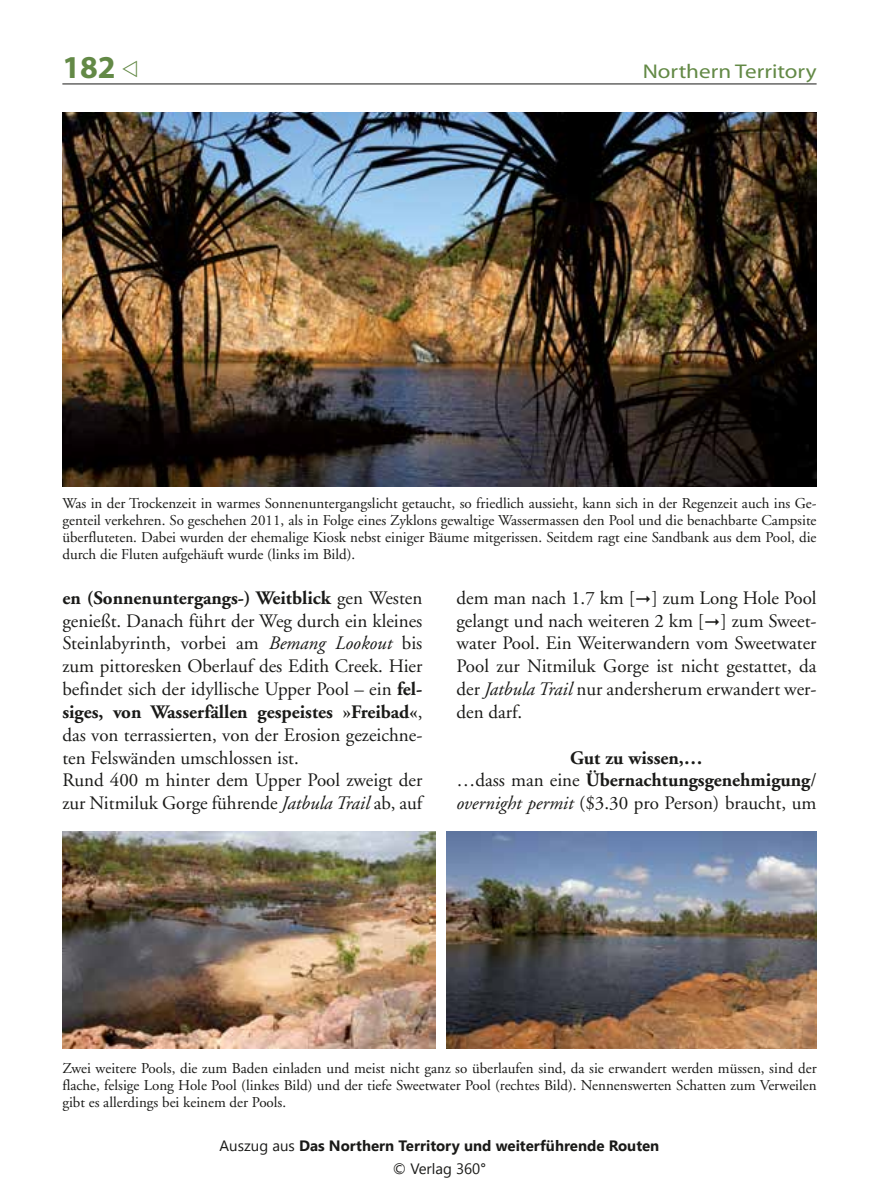
<style>
.page{position:relative;width:879px;height:1191px;background:#fff}
.page>*{position:absolute;margin:0;border:0;box-sizing:border-box;transform-origin:0 0}
.t1{font:700 32px "Myriad";color:#638946}
.t2{font:20px "Myriad";color:#638946;scale:1.16 1}
.t3{font:19px/22.8px "Adobe Garamond";color:#1a1a18;text-align:justify}
.t4{font:15px/17px "Adobe Garamond";color:#1a1a18;text-align:justify}
.t5{font:700 15px/22.8px "Segoe UI";color:#1a1a18;text-align:center}
.s1{font-weight:700}
.s2{font-style:italic}
.s3{font-weight:400}
</style>
<div class="page">
<hr style="left:62px;top:84px;width:754px;height:1px;background:#1a1a18">
<img style="left:62px;top:112px;width:754px;height:374px">
<img style="left:62px;top:832px;width:373px;height:217px">
<img style="left:446px;top:832px;width:370px;height:217px">
<h1 class="t1" style="left:62px;top:51px;width:78px">182 ❖</h1>
<p class="t2" style="left:643px;top:61px;width:151px">Northern Territory</p>
<p class="t4" style="left:62px;top:495px;width:756px">Was in der Trockenzeit in warmes Sonnenuntergangslicht getaucht, so friedlich aussieht, kann sich in der Regenzeit auch ins Ge&shy;genteil verkehren. So geschehen 2011, als in Folge eines Zyklons gewaltige Wassermassen den Pool und die benachbarte Campsite überfluteten. Dabei wurden der ehemalige Kiosk nebst einiger Bäume mitgerissen. Seitdem ragt eine Sandbank aus dem Pool, die durch die Fluten aufgehäuft wurde (links im Bild).</p>
<p class="t3" style="left:62px;top:587px;width:362px;text-align:left"><span class="s1">en (Sonnenuntergangs-) Weitblick</span> gen Westen genießt. Danach führt der Weg durch ein kleines Steinlabyrinth, vorbei am <span class="s2">Bemang Lookout</span> bis zum pittoresken Oberlauf des Edith Creek. Hier befindet sich der idyllische Upper Pool – ein <span class="s1">fel&shy;siges, von Wasserfällen gespeistes »Freibad«</span>, das von terrassierten, von der Erosion gezeichne&shy;ten Felswänden umschlossen ist.<br>Rund 400 m hinter dem Upper Pool zweigt der zur Nitmiluk Gorge führende <span class="s2">Jatbula Trail</span> ab, auf</p>
<p class="t3" style="left:456px;top:587px;width:362px">dem man nach 1.7 km [ ] zum Long Hole Pool gelangt und nach weiteren 2 km [ ] zum Sweet&shy;water Pool. Ein Weiterwandern vom Sweetwater Pool zur Nitmiluk Gorge ist nicht gestattet, da der <span class="s2">Jatbula Trail</span> nur andersherum erwandert wer&shy;den darf.</p>
<p class="t3" style="left:456px;top:746px;width:362px;text-align:center"><span class="s1">Gut zu wissen,…<br></span>…dass man eine <span class="s1">Übernachtungsgenehmigung</span>/ <span class="s2">overnight permit</span> ($3.30 pro Person) braucht, um</p>
<p class="t4" style="left:62px;top:1059px;width:756px">Zwei weitere Pools, die zum Baden einladen und meist nicht ganz so überlaufen sind, da sie erwandert werden müssen, sind der flache, felsige Long Hole Pool (linkes Bild) und der tiefe Sweetwater Pool (rechtes Bild). Nennenswerten Schatten zum Verweilen gibt es allerdings bei keinem der Pools.</p>
<p class="t5" style="left:220px;top:1133px;width:441px"><span class="s3">Auszug aus</span> Das Northern Territory und weiterführende Routen <span class="s3">© Verlag 360°</span></p>
</div>
